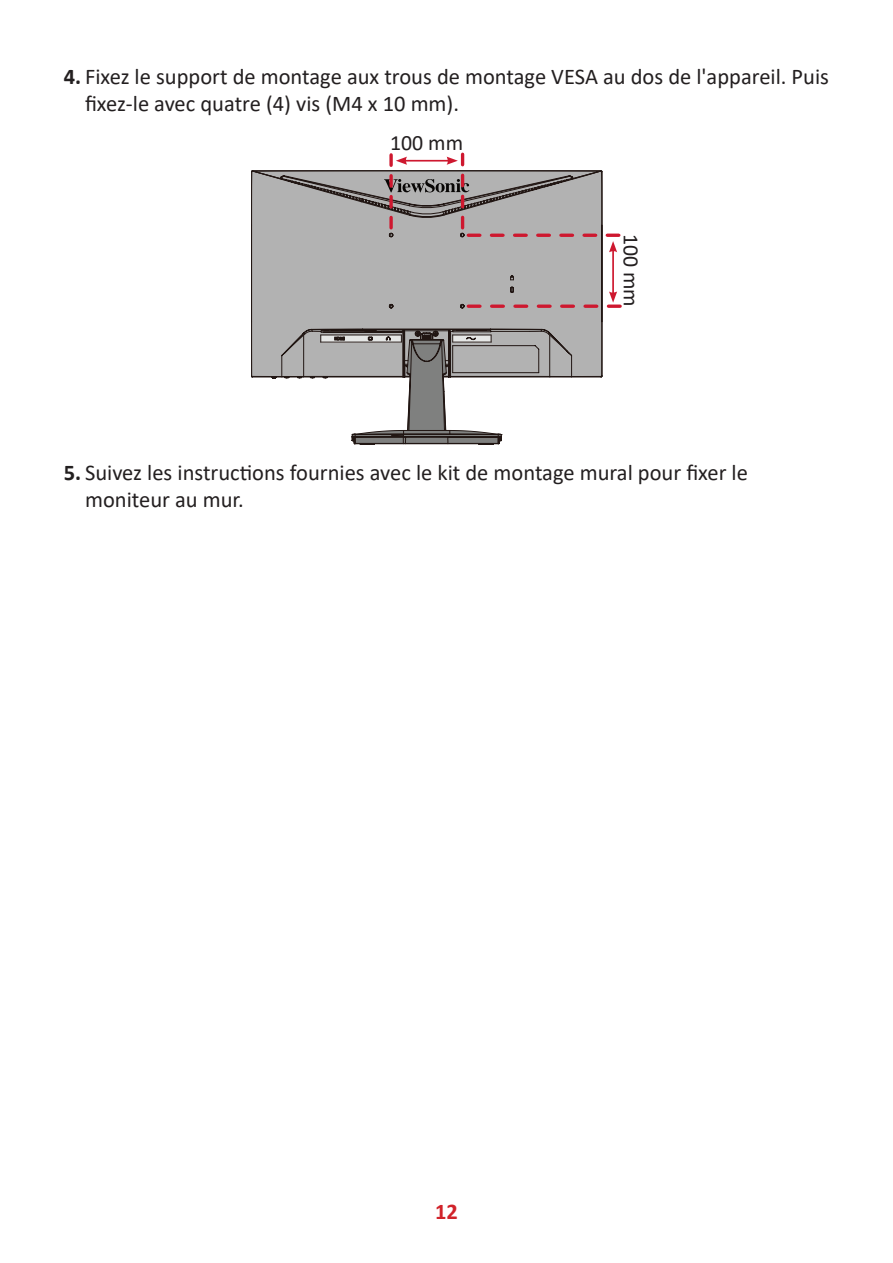
<style>
.page{position:relative;width:893px;height:1263px;background:#fff}
.page>*{position:absolute;margin:0;border:0;box-sizing:border-box;transform-origin:0 0}
.t1{font:22.5px/27px "Calibri";color:#231f20}
.t2{font:700 22.5px "Calibri";color:#d1232a}
.t3{font:21.9px "Calibri";color:#231f20}
.s1{font-weight:700}
</style>
<div class="page">
<svg style="left:253px;top:171px;width:347px;height:6px;background:#9c9a99"></svg>
<svg style="left:251px;top:177px;width:351px;height:268px"></svg>
<svg style="left:384px;top:154px;width:85px;height:74px"></svg>
<hr style="left:612px;top:250px;width:2px;height:44px;background:#ce182f">
<svg style="left:468px;top:234px;width:151px;height:18px;background:#b9a3a6"></svg>
<svg style="left:468px;top:291px;width:152px;height:17px;background:#b99fa3"></svg>
<p class="t1" style="left:85px;top:62px;width:745px;text-indent:-21px"><span class="s1">4.</span> Fixez le support de montage aux trous de montage VESA au dos de l'appareil. Puis fixez-le avec quatre (4) vis (M4 x 10 mm).</p>
<p class="t3" style="left:390px;top:127px;width:75px">100 mm</p>
<p class="t3" style="left:646px;top:234px;width:75px;rotate:90deg">100 mm</p>
<p class="t1" style="left:85px;top:459px;width:664px;text-indent:-21px"><span class="s1">5.</span> Suivez les instructions fournies avec le kit de montage mural pour fixer le moniteur au mur.</p>
<p class="t2" style="left:435px;top:1196px;width:24px">12</p>
</div>
